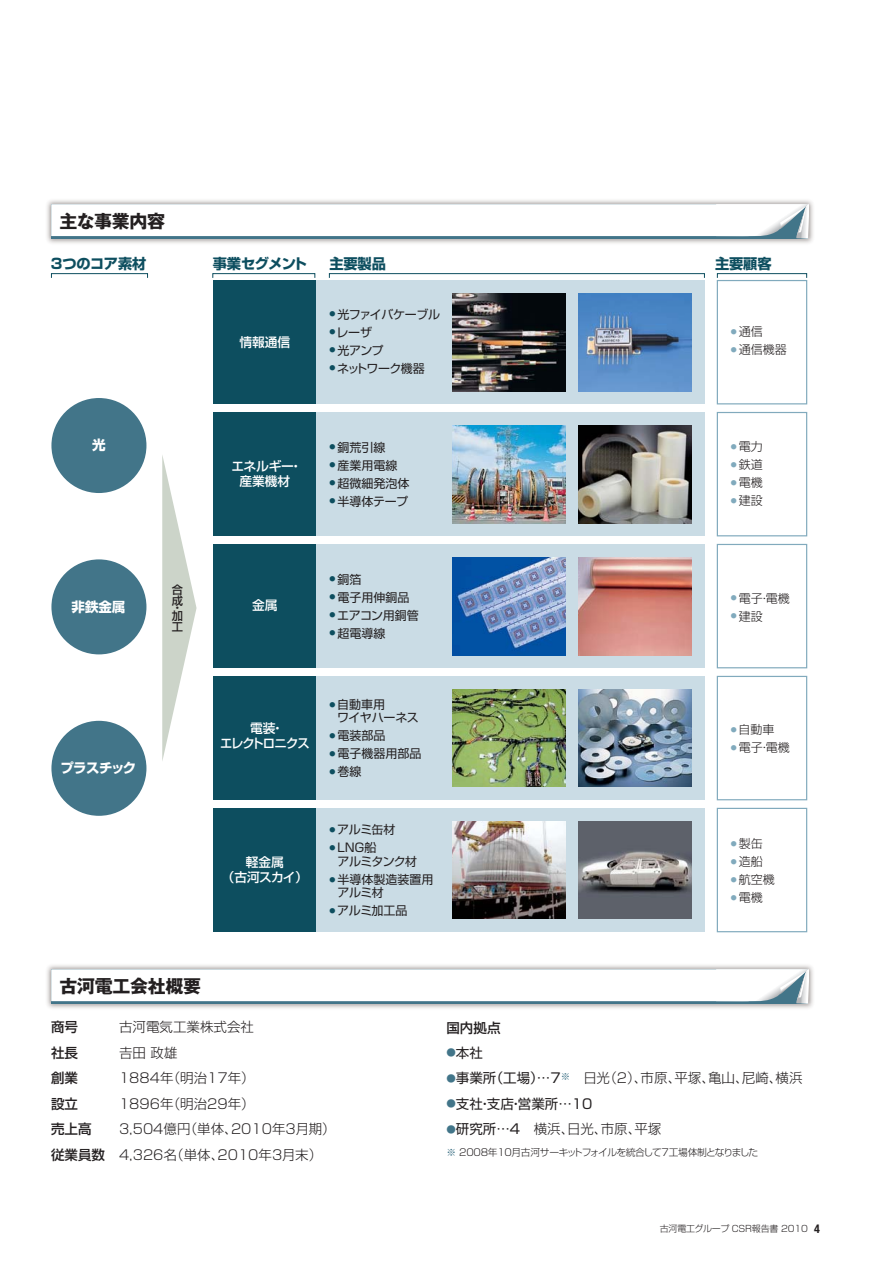
<style>
.page{position:relative;width:893px;height:1263px;background:#fff}
.page>*{position:absolute;margin:0;border:0;box-sizing:border-box;transform-origin:0 0}
.t1{font:18px "Gothic MB101 Pro Bold 90 pv RKSJ H";letter-spacing:-.02em;color:#231f20}
.t2{font:14.25px "Shin Go Pro Bold 90 pv RKSJ H";letter-spacing:-.01em;color:#0d4e5f}
.t3{font:14.25px "Shin Go Pro Bold 90 pv RKSJ H";letter-spacing:-.04em;color:#0d4e5f}
.t4{font:13.5px/25.5px "Shin Go Pro Light 90 pv RKSJ H";color:#231f20}
.t5{font:13.5px "Shin Go Pro Regular 90 pv RKSJ H";color:#231f20}
.t6{font:13.5px "Shin Go Pro Medium 90 pv RKSJ H";color:#231f20}
.t7{font:13.5px "Shin Go Pro Bold 90 pv RKSJ H";letter-spacing:-.035em;color:#fff}
.t8{font:12.75px/15px "Shin Go Pro Medium 90 pv RKSJ H";letter-spacing:-.02em;color:#fff;text-align:center}
.t9{font:12.75px/15px "Shin Go Pro Medium 90 pv RKSJ H";letter-spacing:-.085em;color:#fff;text-align:center}
.t10{font:12px/13.5px "Shin Go Pro Regular 90 pv RKSJ H";letter-spacing:-.01em;color:#231f20}
.t11{font:12px "Shin Go Pro Light 90 pv RKSJ H";color:#231f20}
.t12{font:12px "Shin Go Pro Regular 90 pv RKSJ H";letter-spacing:-.035em;color:#231f20}
.t13{font:12px/13.5px "Shin Go Pro Regular 90 pv RKSJ H";letter-spacing:-.08em;color:#231f20}
.t14{font:12px "Shin Go Pro Regular 90 pv RKSJ H";letter-spacing:-.045em;color:#231f20}
.t15{font:11.25px/11.1px "Shin Go Pro Medium 90 pv RKSJ H";color:#231f20}
.t16{font:9.75px "Shin Go Pro Light 90 pv RKSJ H";letter-spacing:-.045em;color:#231f20}
.t17{font:9px "Shin Go Pro Light 90 pv RKSJ H";letter-spacing:-.02em;color:#231f20}
.s1{font-family:"Shin Go Pro Medium 90 pv RKSJ H"}
.s2{font-size:9.45px;color:#427589}
.s3{font-family:"Shin Go Pro Regular 90 pv RKSJ H";font-size:9.45px;color:#427589}
.s4{font-family:"Shin Go Pro Regular 90 pv RKSJ H"}
.s5{font-family:"Shin Go Pro Medium 90 pv RKSJ H";color:#427589}
.s6{font-family:"Helvetica Neue";font-weight:700;font-stretch:condensed;font-size:12px}
</style>
<div class="page">
<svg style="left:162px;top:455px;width:35px;height:306px"></svg>
<div style="left:213px;top:281px;width:492px;height:123px;background:#cadce5"></div>
<div style="left:213px;top:412px;width:492px;height:124px;background:#cadce5"></div>
<div style="left:213px;top:544px;width:492px;height:124px;background:#cadce5"></div>
<div style="left:213px;top:676px;width:492px;height:124px;background:#cadce5"></div>
<div style="left:213px;top:808px;width:492px;height:124px;background:#cadce5"></div>
<div style="left:717px;top:280px;width:90px;height:124px;border:1px solid #81aabd"></div>
<div style="left:717px;top:412px;width:90px;height:124px;border:1px solid #81aabd"></div>
<div style="left:717px;top:544px;width:90px;height:124px;border:1px solid #81aabd"></div>
<div style="left:717px;top:676px;width:90px;height:124px;border:1px solid #81aabd"></div>
<div style="left:717px;top:808px;width:90px;height:124px;border:1px solid #81aabd"></div>
<div style="left:213px;top:281px;width:102px;height:123px;background:#0d4e5f"></div>
<div style="left:213px;top:412px;width:102px;height:124px;background:#0d4e5f"></div>
<div style="left:213px;top:544px;width:102px;height:124px;background:#0d4e5f"></div>
<div style="left:213px;top:676px;width:102px;height:124px;background:#0d4e5f"></div>
<div style="left:213px;top:808px;width:102px;height:124px;background:#0d4e5f"></div>
<div style="left:51px;top:398px;width:95px;height:95px;background:#427589;border-radius:50%"></div>
<div style="left:51px;top:559px;width:95px;height:95px;background:#427589;border-radius:50%"></div>
<div style="left:51px;top:721px;width:95px;height:95px;background:#427589;border-radius:50%"></div>
<img style="left:452px;top:821px;width:114px;height:98px">
<img style="left:578px;top:821px;width:114px;height:98px">
<img style="left:452px;top:293px;width:114px;height:98px">
<img style="left:578px;top:293px;width:114px;height:98px">
<img style="left:452px;top:425px;width:114px;height:98px">
<img style="left:578px;top:425px;width:114px;height:98px">
<img style="left:452px;top:557px;width:114px;height:98px">
<img style="left:578px;top:557px;width:114px;height:98px">
<img style="left:452px;top:689px;width:114px;height:98px">
<img style="left:578px;top:689px;width:114px;height:98px">
<div style="left:51px;top:273px;width:97px;height:5px;border:1px solid #0d4e5f"></div>
<div style="left:212px;top:273px;width:103px;height:5px;border:1px solid #0d4e5f"></div>
<div style="left:329px;top:273px;width:376px;height:5px;border:1px solid #0d4e5f"></div>
<div style="left:717px;top:273px;width:90px;height:5px;border:1px solid #0d4e5f"></div>
<img style="left:47px;top:200px;width:766px;height:44px">
<svg style="left:51px;top:204px;width:757px;height:34px"></svg>
<img style="left:47px;top:965px;width:766px;height:44px">
<svg style="left:51px;top:969px;width:757px;height:34px"></svg>
<p class="t1" style="left:60px;top:214px;width:107px">主な事業内容</p>
<p class="t2" style="left:50px;top:258px;width:98px">３つのコア素材</p>
<p class="t3" style="left:213px;top:258px;width:96px">事業セグメント</p>
<p class="t2" style="left:329px;top:258px;width:58px">主要製品</p>
<p class="t7" style="left:92px;top:440px;width:15px">光</p>
<p class="t8" style="left:239px;top:336px;width:52px">情報通信</p>
<p class="t8" style="left:231px;top:460px;width:72px">エネルギー・産業機材</p>
<p class="t12" style="left:329px;top:310px;width:112px"><sup>●</sup> 光ファイバケーブル</p>
<p class="t10" style="left:329px;top:327px;width:44px"><sup>●</sup> レーザ</p>
<p class="t10" style="left:329px;top:345px;width:56px"><sup>●</sup> 光アンプ</p>
<p class="t14" style="left:329px;top:364px;width:97px"><sup>●</sup> ネットワーク機器</p>
<p class="t10" style="left:329px;top:442px;width:57px"><sup>●</sup> 銅荒引線</p>
<p class="t10" style="left:329px;top:460px;width:69px"><sup>●</sup> 産業用電線</p>
<p class="t10" style="left:329px;top:478px;width:81px"><sup>●</sup> 超微細発泡体</p>
<p class="t10" style="left:329px;top:496px;width:80px"><sup>●</sup> 半導体テープ</p>
<p class="t7" style="left:72px;top:602px;width:55px">非鉄金属</p>
<p class="t15" style="left:172px;top:585px;width:13px">合成</p>
<p class="t15" style="left:172px;top:604px;width:13px">・</p>
<p class="t15" style="left:172px;top:611px;width:13px">加工</p>
<p class="t7" style="left:61px;top:763px;width:77px">プラスチック</p>
<p class="t8" style="left:252px;top:600px;width:27px">金属</p>
<p class="t10" style="left:329px;top:574px;width:33px"><sup>●</sup> 銅箔</p>
<p class="t10" style="left:329px;top:592px;width:81px"><sup>●</sup> 電子用伸銅品</p>
<p class="t12" style="left:329px;top:610px;width:91px"><sup>●</sup> エアコン用銅管</p>
<p class="t10" style="left:329px;top:628px;width:57px"><sup>●</sup> 超電導線</p>
<p class="t9" style="left:220px;top:722px;width:91px">電装・<br>エレクトロニクス</p>
<p class="t8" style="left:222px;top:856px;width:88px">軽金属<br>（古河スカイ）</p>
<p class="t10" style="left:337px;top:699px;width:83px;text-indent:-8px"><sup>●</sup> 自動車用<br>ワイヤハーネス</p>
<p class="t10" style="left:329px;top:731px;width:57px"><sup>●</sup> 電装部品</p>
<p class="t10" style="left:329px;top:749px;width:93px"><sup>●</sup> 電子機器用部品</p>
<p class="t10" style="left:329px;top:767px;width:33px"><sup>●</sup> 巻線</p>
<p class="t10" style="left:329px;top:825px;width:68px"><sup>●</sup> アルミ缶材</p>
<p class="t13" style="left:337px;top:843px;width:81px;text-indent:-8px"><sup>●</sup>ＬＮＧ船<br>アルミタンク材</p>
<p class="t10" style="left:337px;top:874px;width:97px;text-indent:-8px"><sup>●</sup> 半導体製造装置用アルミ材</p>
<p class="t10" style="left:329px;top:906px;width:80px"><sup>●</sup> アルミ加工品</p>
<p class="t1" style="left:60px;top:979px;width:143px">古河電工会社概要</p>
<p class="t2" style="left:715px;top:258px;width:58px">主要顧客</p>
<p class="t11" style="left:731px;top:327px;width:33px"><sup>●</sup> 通信</p>
<p class="t11" style="left:731px;top:345px;width:57px"><sup>●</sup> 通信機器</p>
<p class="t11" style="left:731px;top:442px;width:33px"><sup>●</sup> 電力</p>
<p class="t11" style="left:731px;top:460px;width:33px"><sup>●</sup> 鉄道</p>
<p class="t11" style="left:731px;top:478px;width:33px"><sup>●</sup> 電機</p>
<p class="t11" style="left:731px;top:496px;width:33px"><sup>●</sup> 建設</p>
<p class="t11" style="left:731px;top:593px;width:61px"><sup>●</sup> 電子・電機</p>
<p class="t11" style="left:731px;top:611px;width:33px"><sup>●</sup> 建設</p>
<p class="t11" style="left:731px;top:725px;width:45px"><sup>●</sup> 自動車</p>
<p class="t11" style="left:731px;top:743px;width:61px"><sup>●</sup> 電子・電機</p>
<p class="t11" style="left:731px;top:839px;width:33px"><sup>●</sup> 製缶</p>
<p class="t11" style="left:731px;top:857px;width:33px"><sup>●</sup> 造船</p>
<p class="t11" style="left:731px;top:875px;width:45px"><sup>●</sup> 航空機</p>
<p class="t11" style="left:731px;top:893px;width:33px"><sup>●</sup> 電機</p>
<p class="t6" style="left:51px;top:1022px;width:29px">商号</p>
<p class="t4" style="left:119px;top:1016px;width:137px">古河電気工業株式会社</p>
<p class="t6" style="left:51px;top:1047px;width:29px">社長</p>
<p class="t4" style="left:119px;top:1041px;width:60px">吉田 政雄</p>
<p class="t6" style="left:51px;top:1073px;width:29px">創業</p>
<p class="t4" style="left:119px;top:1067px;width:137px">1884年（明治17年）</p>
<p class="t6" style="left:51px;top:1098px;width:29px">設立</p>
<p class="t4" style="left:119px;top:1092px;width:137px">1896年（明治29年）</p>
<p class="t6" style="left:51px;top:1124px;width:42px">売上高</p>
<p class="t4" style="left:51px;top:1118px;width:286px;text-indent:68px">3,504億円（単体、2010年3月期）<span class="s1">従業員数</span> 4,326名（単体、2010年3月末）</p>
<p class="t6" style="left:446px;top:1023px;width:56px">国内拠点</p>
<p class="t5" style="left:446px;top:1047px;width:38px"><span class="s2">●</span>本社</p>
<p class="t4" style="left:446px;top:1067px;width:358px"><span class="s3">●</span><span class="s4">事業所（工場）…7</span><sup>※</sup>　日光（2）、市原、平塚、亀山、尼崎、横浜</p>
<p class="t5" style="left:446px;top:1098px;width:147px"><span class="s2">●</span>支社・支店・営業所…10</p>
<p class="t4" style="left:446px;top:1118px;width:216px"><span class="s3">●</span><span class="s4">研究所…4</span>　横浜、日光、市原、平塚</p>
<p class="t16" style="left:446px;top:1149px;width:313px"><span class="s5">※</span> 2008年10月古河サーキットフォイルを統合して7工場体制となりました</p>
<p class="t17" style="left:660px;top:1225px;width:162px">古河電工グループ CSR報告書 2010 <span class="s6">4</span></p>
</div>
